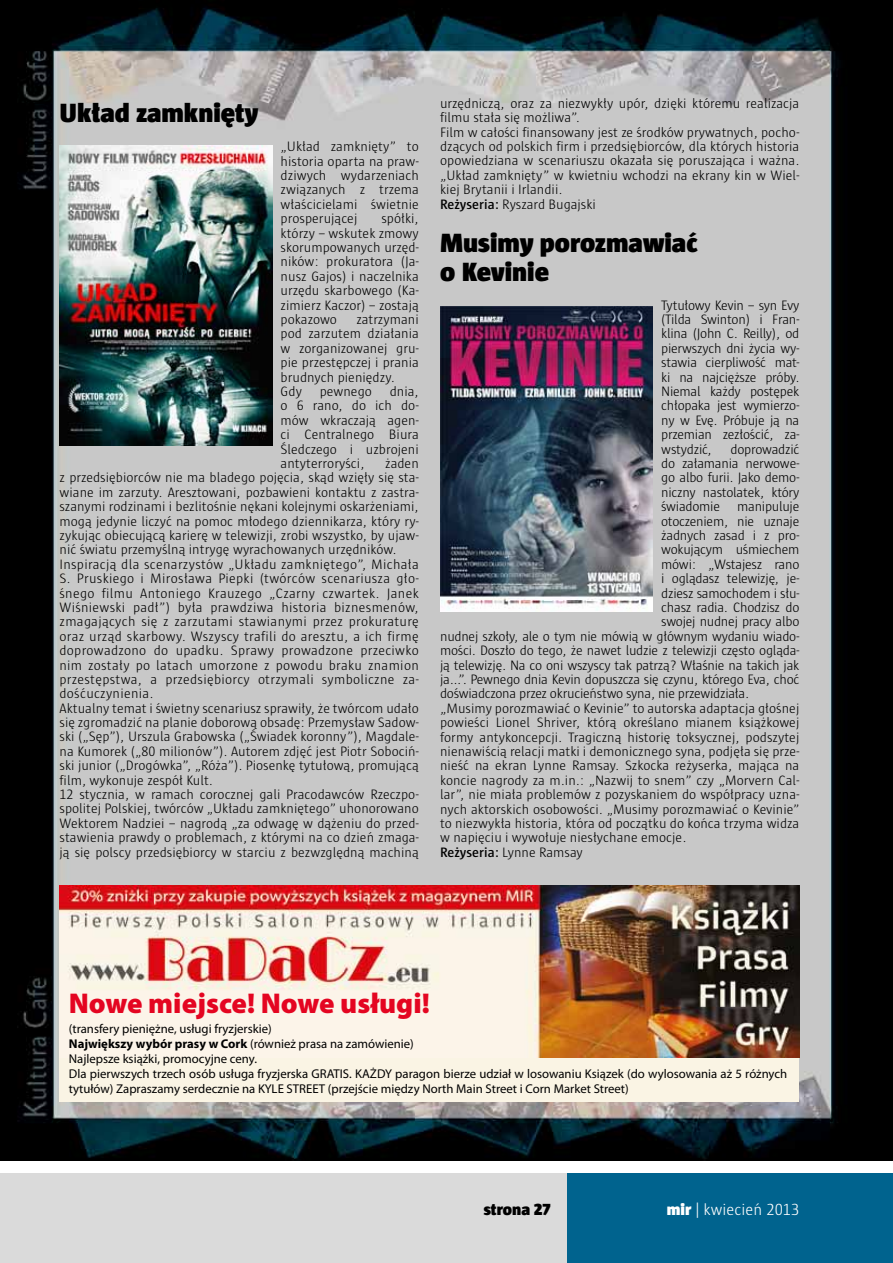
<style>
.page{position:relative;width:893px;height:1263px;background:#fff}
.page>*{position:absolute;margin:0;border:0;box-sizing:border-box;transform-origin:0 0}
.t1{font:900 28.65px "Myriad Pro";color:#e40521}
.t2{font:900 27px/28.8px "Sun";color:#000}
.t3{font:300 16.5px "Sun";color:#fff}
.t4{font:900 16.5px "Sun";color:#000}
.t5{font:300 13.95px/14.4px "Sun";color:#000;text-align:justify}
.t6{font:300 13.95px "Sun";letter-spacing:-.02em;color:#000}
.t7{font:12.75px/15px "Myriad Pro";color:#000}
.s1{font-weight:600}
.s2{font-weight:700}
.s3{font-weight:900}
</style>
<div class="page">
<div style="left:0;top:1174px;width:568px;height:89px;background:#dadada"></div>
<div style="left:568px;top:1174px;width:325px;height:89px;background:#00638e"></div>
<img style="left:0;top:0;width:893px;height:1161px">
<div style="left:60px;top:886px;width:739px;height:216px;background:#faf4e4"></div>
<img style="left:60px;top:886px;width:739px;height:171px">
<img style="left:60px;top:145px;width:212px;height:300px">
<img style="left:440px;top:306px;width:213px;height:305px">
<h2 class="t2" style="left:60px;top:98px;width:200px">Układ zamknięty</h2>
<p class="t5" style="left:281px;top:139px;width:140px">„Układ zamknięty” to historia oparta na praw&shy;dziwych wydarzeniach związanych z trzema właścicielami świetnie prosperującej</p>
<p class="t5" style="left:281px;top:211px;width:140px;text-indent:101px">spółki, którzy – wskutek zmowy skorumpowanych urzęd&shy;ników: prokuratora (Ja&shy;nusz Gajos) i naczelnika urzędu skarbowego (Ka&shy;zimierz Kaczor) – zostają pokazowo</p>
<p class="t5" style="left:281px;top:312px;width:140px;text-align:left;text-indent:76px">zatrzymani pod zarzutem działania w zorganizowanej gru&shy;pie przestępczej i prania brudnych pieniędzy.<br>Gdy</p>
<p class="t5" style="left:281px;top:384px;width:140px;text-indent:109px">dnia, o 6 rano, do ich do&shy;mów wkraczają agen&shy;ci Centralnego Biura Śledczego i uzbrojeni antyterroryści,</p>
<p class="t5" style="left:320px;top:384px;width:54px">pewnego</p>
<p class="t5" style="left:60px;top:456px;width:361px;text-align:left;text-indent:326px">żaden z przedsiębiorców nie ma bladego pojęcia, skąd wzięły się sta&shy;wiane im zarzuty. Aresztowani, pozbawieni kontaktu z zastra&shy;szanymi rodzinami i bezlitośnie nękani kolejnymi oskarżeniami, mogą jedynie liczyć na pomoc młodego dziennikarza, który ry&shy;zykując obiecującą karierę w telewizji, zrobi wszystko, by ujaw&shy;nić światu przemyślną intrygę wyrachowanych urzędników.<br>Inspiracją dla scenarzystów „Układu zamkniętego”, Michała S. Pruskiego i Mirosława Piepki (twórców scenariusza gło&shy;śnego filmu Antoniego Krauzego „Czarny czwartek. Janek Wiśniewski padł”) była prawdziwa historia biznesmenów, zmagających się z zarzutami stawianymi przez prokuraturę oraz urząd skarbowy. Wszyscy trafili do aresztu, a ich firmę doprowadzono do upadku. Sprawy prowadzone przeciwko nim zostały po latach umorzone z powodu braku znamion przestępstwa, a przedsiębiorcy otrzymali symboliczne za&shy;dośćuczynienia.<br>Aktualny temat i świetny scenariusz sprawiły, że twórcom udało się zgromadzić na planie doborową obsadę: Przemysław Sadow&shy;ski („Sęp”), Urszula Grabowska („Świadek koronny”), Magdale&shy;na Kumorek („80 milionów”). Autorem zdjęć jest Piotr Sobociń&shy;ski junior („Drogówka”, „Róża”). Piosenkę tytułową, promującą film, wykonuje zespół Kult.<br>12 stycznia, w ramach corocznej gali Pracodawców Rzeczpo&shy;spolitej Polskiej, twórców „Układu zamkniętego” uhonorowano Wektorem Nadziei – nagrodą „za odwagę w dążeniu do przed&shy;stawienia prawdy o problemach, z którymi na co dzień zmaga&shy;ją się polscy przedsiębiorcy w starciu z bezwzględną machiną</p>
<p class="t5" style="left:440px;top:96px;width:361px;text-align:left">urzędniczą, oraz za niezwykły upór, dzięki któremu realizacja filmu stała się możliwa”.<br>Film w całości finansowany jest ze środków prywatnych, pocho&shy;dzących od polskich firm i przedsiębiorców, dla których historia opowiedziana w scenariuszu okazała się poruszająca i ważna. „Układ zamknięty” w kwietniu wchodzi na ekrany kin w Wiel&shy;kiej Brytanii i Irlandii.<br><span class="s1">Reżyseria:</span> Ryszard Bugajski</p>
<h2 class="t2" style="left:440px;top:228px;width:259px">Musimy porozmawiać o Kevinie</h2>
<p class="t5" style="left:661px;top:298px;width:140px">Tytułowy Kevin – syn Evy (Tilda Swinton) i Fran&shy;klina (John C. Reilly), od pierwszych dni życia wy&shy;stawia cierpliwość mat&shy;ki na najcięższe próby.<br>Niemal każdy postępek chłopaka jest wymierzo&shy;ny w Evę. Próbuje ją na przemian zezłościć, za&shy;wstydzić,</p>
<p class="t6" style="left:730px;top:442px;width:70px">doprowadzić</p>
<p class="t6" style="left:661px;top:456px;width:140px">do załamania nerwowe-</p>
<p class="t6" style="left:661px;top:470px;width:140px">go albo furii. Jako demo-</p>
<p class="t6" style="left:661px;top:485px;width:140px">niczny nastolatek, który</p>
<p class="t6" style="left:661px;top:499px;width:140px">świadomie manipuluje</p>
<p class="t6" style="left:661px;top:513px;width:140px">otoczeniem, nie uznaje</p>
<p class="t6" style="left:661px;top:528px;width:140px">żadnych zasad i z pro-</p>
<p class="t6" style="left:661px;top:542px;width:140px">wokującym uśmiechem</p>
<p class="t6" style="left:661px;top:557px;width:140px">mówi: „Wstajesz rano</p>
<p class="t6" style="left:661px;top:571px;width:140px">i oglądasz telewizję, je-</p>
<p class="t6" style="left:661px;top:585px;width:140px">dziesz samochodem i słu-</p>
<p class="t6" style="left:661px;top:600px;width:140px">chasz radia. Chodzisz do</p>
<p class="t6" style="left:661px;top:614px;width:140px">swojej nudnej pracy albo</p>
<p class="t6" style="left:440px;top:629px;width:361px">nudnej szkoły, ale o tym nie mówią w głównym wydaniu wiado-</p>
<p class="t6" style="left:440px;top:643px;width:361px">mości. Doszło do tego, że nawet ludzie z telewizji często ogląda-</p>
<p class="t6" style="left:440px;top:657px;width:361px">ją telewizję. Na co oni wszyscy tak patrzą? Właśnie na takich jak</p>
<p class="t6" style="left:440px;top:672px;width:361px">ja...”. Pewnego dnia Kevin dopuszcza się czynu, którego Eva, choć</p>
<p class="t6" style="left:440px;top:686px;width:311px">doświadczona przez okrucieństwo syna, nie przewidziała.</p>
<p class="t5" style="left:440px;top:701px;width:361px">„Musimy porozmawiać o Kevinie” to autorska adaptacja głośnej</p>
<p class="t5" style="left:440px;top:715px;width:361px">powieści Lionel Shriver, którą określano mianem książkowej</p>
<p class="t5" style="left:440px;top:730px;width:361px">formy antykoncepcji. Tragiczną historię toksycznej, podszytej</p>
<p class="t5" style="left:440px;top:744px;width:361px">nienawiścią relacji matki i demonicznego syna, podjęła się prze-</p>
<p class="t5" style="left:440px;top:758px;width:361px">nieść na ekran Lynne Ramsay. Szkocka reżyserka, mająca na</p>
<p class="t5" style="left:440px;top:773px;width:361px">koncie nagrody za m.in.: „Nazwij to snem” czy „Morvern Cal-</p>
<p class="t5" style="left:440px;top:787px;width:361px">lar”, nie miała problemów z pozyskaniem do współpracy uzna-</p>
<p class="t5" style="left:440px;top:802px;width:361px">nych aktorskich osobowości. „Musimy porozmawiać o Kevinie”</p>
<p class="t5" style="left:440px;top:816px;width:361px">to niezwykła historia, która od początku do końca trzyma widza</p>
<p class="t5" style="left:440px;top:830px;width:248px">w napięciu i wywołuje niesłychane emocje.</p>
<p class="t5" style="left:440px;top:845px;width:144px"><span class="s1">Reżyseria:</span> Lynne Ramsay</p>
<h1 class="t1" style="left:69px;top:987px;width:363px">Nowe miejsce! Nowe usługi!</h1>
<p class="t7" style="left:69px;top:1021px;width:720px">(transfery pieniężne, usługi fryzjerskie)<br><span class="s2">Największy wybór prasy w Cork</span> (również prasa na zamówienie)<br>Najlepsze książki, promocyjne ceny.<br>Dla pierwszych trzech osób usługa fryzjerska GRATIS. KAŻDY paragon bierze udział w losowaniu Ksiązek (do wylosowania aż 5 różnych tytułów) Zapraszamy serdecznie na KYLE STREET (przejście między North Main Street i Corn Market Street)</p>
<p class="t4" style="left:484px;top:1200px;width:68px">strona 27</p>
<p class="t3" style="left:667px;top:1201px;width:134px"><span class="s3">mir</span> | kwiecień 2013</p>
</div>
